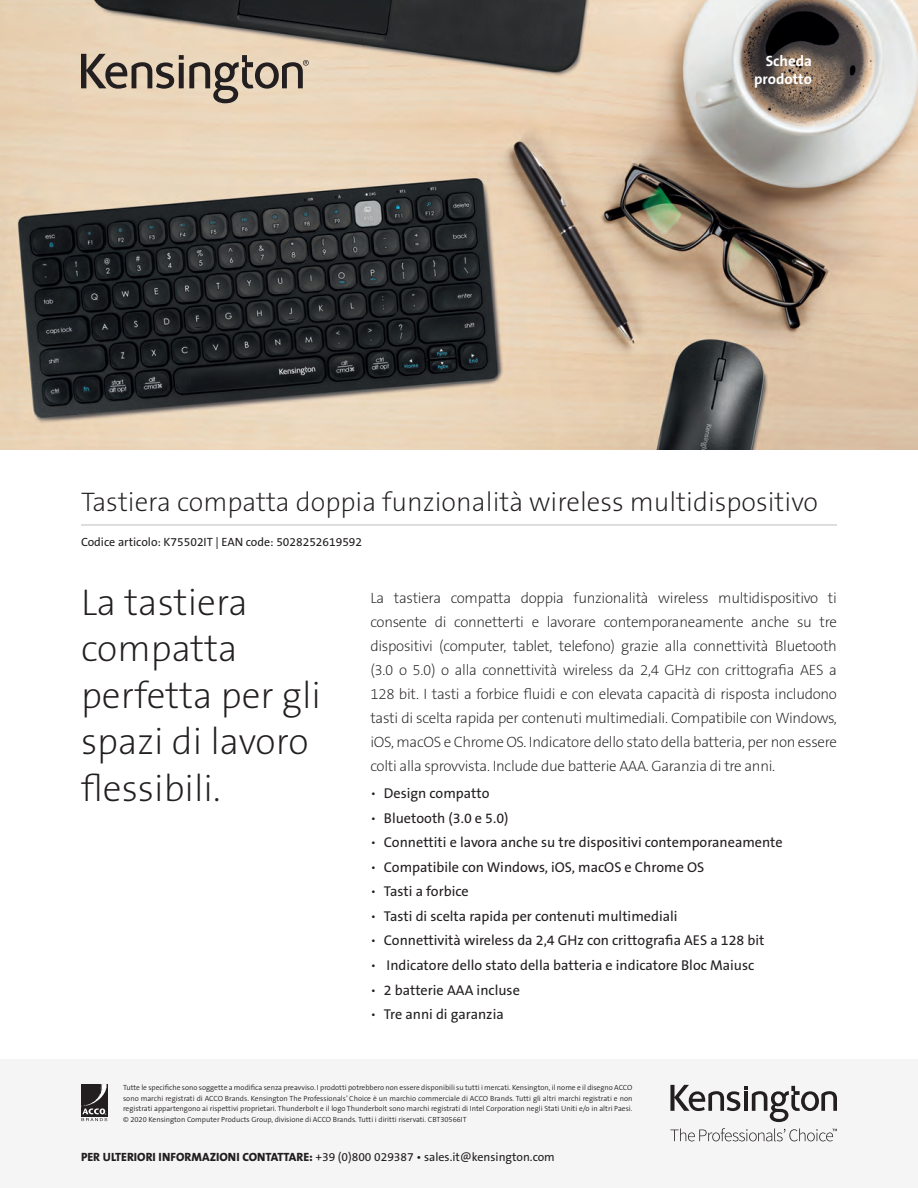
<style>
.page{position:relative;width:918px;height:1188px;background:#fff}
.page>*{position:absolute;margin:0;border:0;box-sizing:border-box;transform-origin:0 0}
.Body{font:37.5px/46.5px "The Sans KENSINGTON2 XL";color:#231f20}
.Main_Header{font:27px "The Sans KENSINGTON2 XL";color:#231f20}
.t1{font:15px/24px "The Sans KENSINGTON2 XL";letter-spacing:-.02em;color:#231f20;text-align:justify}
.Part_No__UPC{font:15px "The Sans KENSINGTON7 Bd";color:#fff}
.t2{font:14.25px "The Sans KENSINGTON5 Rg";color:#231f20}
.Part_No__UPC-2{font:12px "The Sans KENSINGTON5 Rg";color:#231f20}
.t3{font:7.5px/10.5px "The Sans KENSINGTON4 SL";color:#231f20;text-align:justify}
.s1{font-family:"The Sans KENSINGTON2 XL"}
.s2{font-family:"The Sans KENSINGTON8 XB"}
</style>
<div class="page">
<img style="left:0;top:0;width:918px;height:449px">
<hr style="left:81px;top:525px;width:756px;height:1px;background:#bcbdc0">
<svg style="left:81px;top:54px;width:228px;height:49px;background:#b5a692"></svg>
<div style="left:0;top:1060px;width:918px;height:128px;background:#f5f5f6"></div>
<img style="left:81px;top:1085px;width:27px;height:31px">
<svg style="left:81px;top:1108px;width:26px;height:13px"></svg>
<svg style="left:670px;top:1085px;width:167px;height:37px"></svg>
<svg style="left:670px;top:1128px;width:167px;height:13px"></svg>
<p class="Part_No__UPC" style="left:766px;top:53px;width:48px">Scheda</p>
<p class="Part_No__UPC" style="left:754px;top:71px;width:59px">prodotto</p>
<p class="Main_Header" style="left:81px;top:487px;width:738px">Tastiera compatta doppia funzionalità wireless multidispositivo</p>
<p class="Part_No__UPC-2" style="left:81px;top:536px;width:283px">Codice articolo: K75502IT | EAN code: 5028252619592</p>
<p class="Body" style="left:81px;top:580px;width:242px">La tastiera compatta perfetta per gli spazi di lavoro flessibili.</p>
<p class="t1" style="left:370px;top:586px;width:468px">La tastiera compatta doppia funzionalità wireless multidispositivo ti consente di connetterti e lavorare contemporaneamente anche su tre dispositivi (computer, tablet, telefono) grazie alla connettività Bluetooth (3.0 o 5.0) o alla connettività wireless da 2,4 GHz con crittografia AES a 128 bit. I tasti a forbice fluidi e con elevata capacità di risposta includono tasti di scelta rapida per contenuti multimediali. Compatibile con Windows, iOS, macOS e Chrome OS. Indicatore dello stato della batteria, per non essere colti alla sprovvista. Include due batterie AAA. Garanzia di tre anni.</p>
<p class="t2" style="left:370px;top:786px;width:121px"><span class="s1">•</span> Design compatto</p>
<p class="t2" style="left:370px;top:810px;width:140px"><span class="s1">•</span> Bluetooth (3.0 e 5.0)</p>
<p class="t2" style="left:370px;top:835px;width:414px"><span class="s1">•</span> Connettiti e lavora anche su tre dispositivi contemporaneamente</p>
<p class="t2" style="left:370px;top:859px;width:335px"><span class="s1">•</span> Compatibile con Windows, iOS, macOS e Chrome OS</p>
<p class="t2" style="left:370px;top:884px;width:100px"><span class="s1">•</span> Tasti a forbice</p>
<p class="t2" style="left:370px;top:909px;width:309px"><span class="s1">•</span> Tasti di scelta rapida per contenuti multimediali</p>
<p class="t2" style="left:370px;top:933px;width:396px"><span class="s1">•</span> Connettività wireless da 2,4 GHz con crittografia AES a 128 bit</p>
<p class="t2" style="left:370px;top:958px;width:385px"><span class="s1">•</span> Indicatore dello stato della batteria e indicatore Bloc Maiusc</p>
<p class="t2" style="left:370px;top:982px;width:151px"><span class="s1">•</span> 2 batterie AAA incluse</p>
<p class="t2" style="left:370px;top:1007px;width:135px"><span class="s1">•</span> Tre anni di garanzia</p>
<p class="t3" style="left:123px;top:1083px;width:511px">Tutte le specifiche sono soggette a modifica senza preavviso. I prodotti potrebbero non essere disponibili su tutti i mercati. Kensington, il nome e il disegno ACCO sono marchi registrati di ACCO Brands. Kensington The Professionals’ Choice è un marchio commerciale di ACCO Brands. Tutti gli altri marchi registrati e non registrati appartengono ai rispettivi proprietari. Thunderbolt e il logo Thunderbolt sono marchi registrati di Intel Corporation negli Stati Uniti e/o in altri Paesi. © 2020 Kensington Computer Products Group, divisione di ACCO Brands. Tutti i diritti riservati. CBT30566IT</p>
<p class="Part_No__UPC-2" style="left:81px;top:1150px;width:475px"><span class="s2">PER ULTERIORI INFORMAZIONI CONTATTARE:</span> +39 (0)800 029387 • sales.it@kensington.com</p>
</div>
